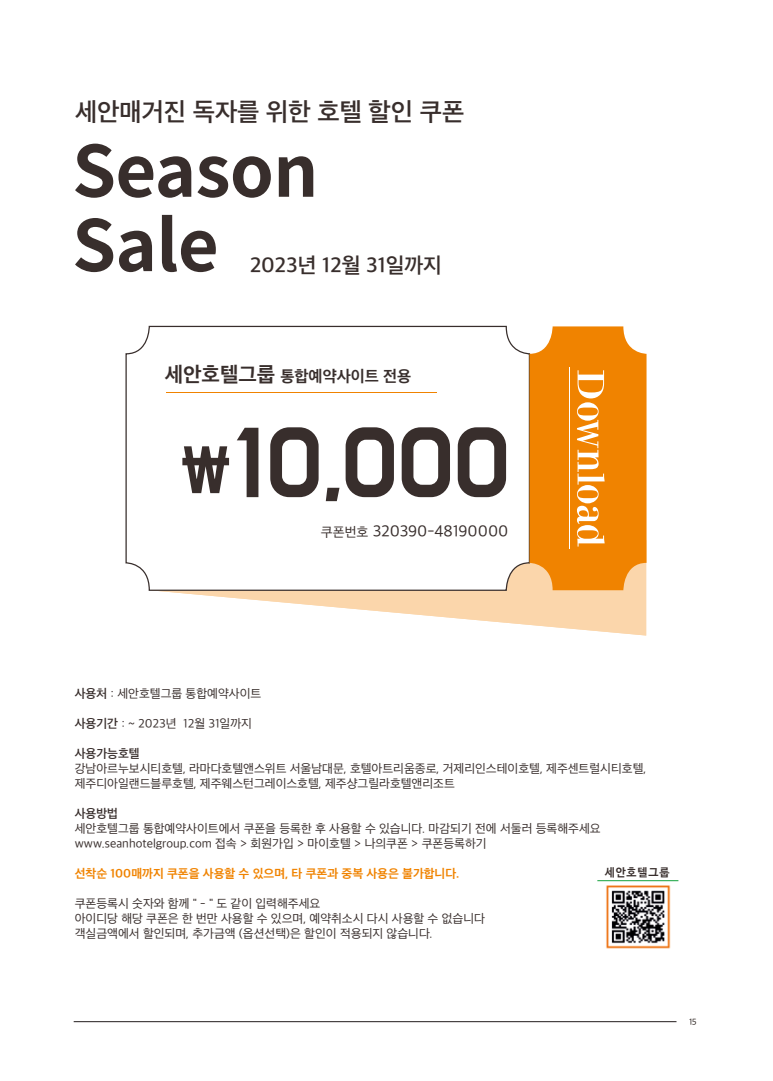
<style>
.page{position:relative;width:773px;height:1081px;background:#fff}
.page>*{position:absolute;margin:0;border:0;box-sizing:border-box;transform-origin:0 0}
.t1{font:81.5px "BM Do Hyeon OTF";color:#382e2c}
.t2{font:600 25.62px "Apple SD Gothic Neo";color:#382e2c}
.t3{font:600 21.62px "Apple SD Gothic Neo";color:#382e2c}
.t4{font:16.25px "Apple SD Gothic Neo";color:#382e2c}
.t5{font:700 16.25px "Apple SD Gothic Neo";color:#382e2c}
.t6{font:12.5px/15px "Apple SD Gothic Neo";color:#382e2c}
.t7{font:700 12.5px "Apple SD Gothic Neo";color:#f08300}
.t8{font:600 12.5px "Apple SD Gothic Neo";color:#382e2c}
.t9{font:700 11.25px "Nanum Barun Gothic";letter-spacing:.08em;color:#382e2c}
.t10{font:8.75px "Apple SD Gothic Neo";color:#221815}
.s1{font-size:21.25px}
.s2{font-size:55px}
.s3{font-size:13.75px}
.s4{font-weight:600}
</style>
<div class="page">
<hr style="left:74px;top:1021px;width:602px;height:1px;background:#231c1d">
<svg style="left:125px;top:325px;width:382px;height:266px"></svg>
<svg style="left:151px;top:326px;width:495px;height:309px"></svg>
<hr style="left:568px;top:367px;width:1px;height:182px;background:#fff">
<hr style="left:166px;top:392px;width:270px;height:1px;background:#f08300">
<svg style="left:75px;top:144px;width:116px;height:54px"></svg>
<svg style="left:197px;top:156px;width:74px;height:42px"></svg>
<svg style="left:279px;top:156px;width:34px;height:41px"></svg>
<svg style="left:75px;top:218px;width:38px;height:54px"></svg>
<svg style="left:119px;top:231px;width:33px;height:41px"></svg>
<svg style="left:162px;top:215px;width:54px;height:57px"></svg>
<img style="left:597px;top:880px;width:82px;height:69px">
<hr style="left:597px;top:880px;width:81px;height:1px;background:#39b05b">
<h2 class="t2" style="left:75px;top:98px;width:390px">세안매거진 독자를 위한 호텔 할인 쿠폰</h2>
<h3 class="t3" style="left:249px;top:254px;width:194px">2023년 12월 31일까지</h3>
<h3 class="t5" style="left:165px;top:367px;width:248px"><span class="s1">세안호텔그룹</span> 통합예약사이트 전용</h3>
<h1 class="t1" style="left:181px;top:420px;width:331px"><span class="s2">₩</span>10,000</h1>
<h3 class="t4" style="left:321px;top:523px;width:189px"><span class="s3">쿠폰번호</span> 320390-48190000</h3>
<p class="t6" style="left:75px;top:687px;width:188px"><span class="s4">사용처</span> : 세안호텔그룹 통합예약사이트</p>
<p class="t6" style="left:75px;top:717px;width:179px"><span class="s4">사용기간</span> : ~ 2023년 12월 31일까지</p>
<p class="t8" style="left:75px;top:747px;width:66px">사용가능호텔</p>
<p class="t6" style="left:75px;top:762px;width:573px">강남아르누보시티호텔, 라마다호텔앤스위트 서울남대문, 호텔아트리움종로, 거제리인스테이호텔, 제주센트럴시티호텔, 제주디아일랜드블루호텔, 제주웨스턴그레이스호텔, 제주샹그릴라호텔앤리조트</p>
<p class="t8" style="left:75px;top:807px;width:45px">사용방법</p>
<p class="t6" style="left:75px;top:822px;width:527px">세안호텔그룹 통합예약사이트에서 쿠폰을 등록한 후 사용할 수 있습니다. 마감되기 전에 서둘러 등록해주세요 www.seanhotelgroup.com 접속 &gt; 회원가입 &gt; 마이호텔 &gt; 나의쿠폰 &gt; 쿠폰등록하기</p>
<p class="t7" style="left:75px;top:867px;width:386px">선착순 100매까지 쿠폰을 사용할 수 있으며, 타 쿠폰과 중복 사용은 불가합니다.</p>
<p class="t6" style="left:75px;top:897px;width:411px">쿠폰등록시 숫자와 함께 " - " 도 같이 입력해주세요<br>아이디당 해당 쿠폰은 한 번만 사용할 수 있으며, 예약취소시 다시 사용할 수 없습니다 객실금액에서 할인되며, 추가금액 (옵션선택)은 할인이 적용되지 않습니다.</p>
<p class="t9" style="left:604px;top:866px;width:66px">세안호텔그룹</p>
<p class="t10" style="left:689px;top:1017px;width:9px">15</p>
</div>
